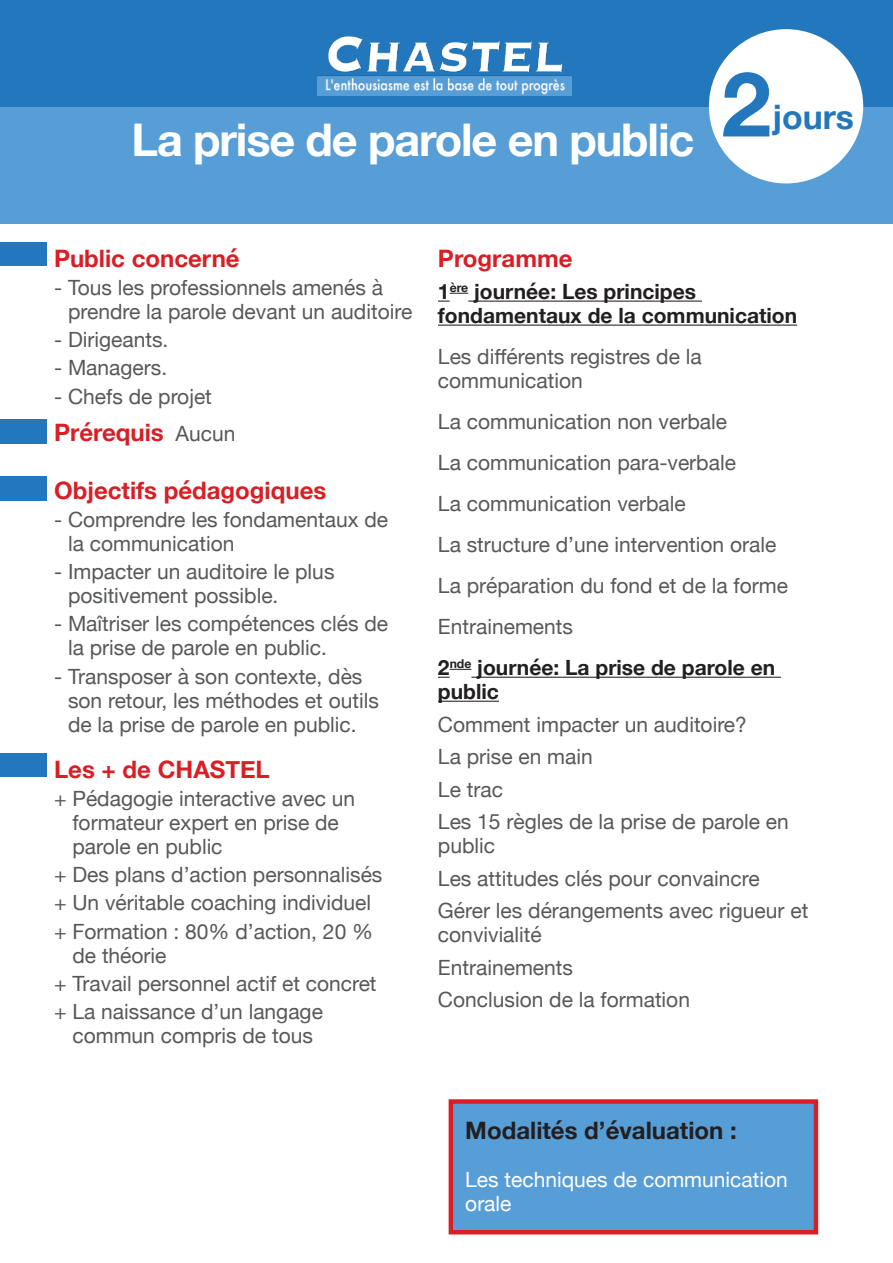
<style>
.page{position:relative;width:893px;height:1263px;background:#fff}
.page>*{position:absolute;margin:0;border:0;box-sizing:border-box;transform-origin:0 0}
.t1{font:700 90px "Helvetica Neue";color:#2277bd}
.t2{font:700 45px "Helvetica Neue";letter-spacing:-.025em;color:#fff}
.t3{font:700 33.75px "Helvetica Neue";color:#2277bd}
.t4{font:700 24px "Helvetica Neue";color:#d91f26}
.t5{font:700 24px "Helvetica Neue";color:#231f20}
.t6{font:21px/24px "Helvetica Neue";color:#57585a}
.t7{font:700 21px/24px "Helvetica Neue";color:#231f20}
.t8{font:21px/24px "Helvetica Neue";color:#fff}
.s1{font-weight:400;font-size:21px;color:#57585a}
</style>
<div class="page">
<div style="left:449px;top:1099px;width:369px;height:135px;background:#589ed6;border:4px solid #d91f26"></div>
<div style="left:0;top:0;width:893px;height:165px;background:#2277bd"></div>
<div style="left:0;top:107px;width:893px;height:116px;background:#589ed6"></div>
<img style="left:318px;top:36px;width:253px;height:60px">
<div style="left:0;top:476px;width:47px;height:24px;background:#2277bd"></div>
<div style="left:0;top:754px;width:47px;height:23px;background:#2277bd"></div>
<div style="left:0;top:242px;width:47px;height:24px;background:#2277bd"></div>
<div style="left:0;top:419px;width:47px;height:24px;background:#2277bd"></div>
<svg style="left:438px;top:301px;width:12px;height:1px"></svg>
<svg style="left:450px;top:293px;width:18px;height:1px"></svg>
<hr style="left:468px;top:301px;width:234px;height:1px;background:#231f20">
<hr style="left:438px;top:325px;width:359px;height:1px;background:#231f20">
<svg style="left:438px;top:677px;width:12px;height:1px"></svg>
<svg style="left:450px;top:669px;width:21px;height:1px"></svg>
<hr style="left:471px;top:677px;width:310px;height:1px;background:#231f20">
<hr style="left:438px;top:701px;width:61px;height:1px;background:#231f20">
<div style="left:709px;top:29px;width:154px;height:154px;background:#fff;border-radius:50%"></div>
<p class="t2" style="left:132px;top:105px;width:564px">La prise de parole en public</p>
<p class="t1" style="left:721px;top:34px;width:52px">2</p>
<p class="t3" style="left:773px;top:90px;width:83px">jours</p>
<p class="t4" style="left:54px;top:239px;width:187px">Public concerné</p>
<p class="t6" style="left:68px;top:276px;width:346px;text-indent:-14px">- Tous les professionnels amenés à prendre la parole devant un auditoire</p>
<p class="t6" style="left:54px;top:329px;width:116px">- Dirigeants.</p>
<p class="t6" style="left:54px;top:357px;width:115px">- Managers.</p>
<p class="t6" style="left:54px;top:385px;width:159px">- Chefs de projet</p>
<p class="t4" style="left:54px;top:413px;width:183px">Prérequis <span class="s1">Aucun</span></p>
<p class="t4" style="left:54px;top:471px;width:274px">Objectifs pédagogiques</p>
<p class="t6" style="left:68px;top:509px;width:322px;text-indent:-14px">- Comprendre les fondamentaux de la communication</p>
<p class="t6" style="left:68px;top:561px;width:268px;text-indent:-14px">- Impacter un auditoire le plus positivement possible.</p>
<p class="t6" style="left:68px;top:613px;width:322px;text-indent:-14px">- Maîtriser les compétences clés de la prise de parole en public.</p>
<p class="t6" style="left:68px;top:665px;width:312px;text-indent:-14px">- Transposer à son contexte, dès son retour, les méthodes et outils de la prise de parole en public.</p>
<p class="t4" style="left:54px;top:750px;width:217px">Les + de CHASTEL</p>
<p class="t6" style="left:72px;top:787px;width:284px;text-indent:-18px">+ Pédagogie interactive avec un formateur expert en prise de parole en public</p>
<p class="t6" style="left:54px;top:864px;width:330px">+ Des plans d’action personnalisés</p>
<p class="t6" style="left:54px;top:892px;width:319px">+ Un véritable coaching individuel</p>
<p class="t6" style="left:72px;top:920px;width:302px;text-indent:-18px">+ Formation : 80% d’action, 20 % de théorie</p>
<p class="t6" style="left:54px;top:972px;width:324px">+ Travail personnel actif et concret</p>
<p class="t6" style="left:54px;top:1001px;width:270px;text-align:center">+ La naissance d’un langage commun compris de tous</p>
<p class="t4" style="left:438px;top:239px;width:136px">Programme</p>
<p class="t7" style="left:438px;top:280px;width:361px">1<sup>ère</sup> journée: Les principes fondamentaux de la communication</p>
<p class="t6" style="left:438px;top:346px;width:265px">Les différents registres de la communication</p>
<p class="t6" style="left:438px;top:411px;width:291px">La communication non verbale</p>
<p class="t6" style="left:438px;top:452px;width:299px">La communication para-verbale</p>
<p class="t6" style="left:438px;top:493px;width:249px">La communication verbale</p>
<p class="t6" style="left:438px;top:534px;width:340px">La structure d’une intervention orale</p>
<p class="t6" style="left:438px;top:575px;width:352px">La préparation du fond et de la forme</p>
<p class="t6" style="left:438px;top:616px;width:136px">Entrainements</p>
<p class="t7" style="left:438px;top:656px;width:339px">2<sup>nde</sup> journée: La prise de parole en public</p>
<p class="t6" style="left:438px;top:713px;width:310px">Comment impacter un auditoire?</p>
<p class="t6" style="left:438px;top:746px;width:156px">La prise en main</p>
<p class="t6" style="left:438px;top:778px;width:66px">Le trac</p>
<p class="t6" style="left:438px;top:811px;width:352px">Les 15 règles de la prise de parole en public</p>
<p class="t6" style="left:438px;top:867px;width:323px">Les attitudes clés pour convaincre</p>
<p class="t6" style="left:438px;top:900px;width:372px">Gérer les dérangements avec rigueur et convivialité</p>
<p class="t6" style="left:438px;top:956px;width:136px">Entrainements</p>
<p class="t6" style="left:438px;top:989px;width:254px">Conclusion de la formation</p>
<p class="t5" style="left:465px;top:1111px;width:273px">Modalités d’évaluation :</p>
<p class="t8" style="left:465px;top:1168px;width:324px">Les techniques de communication orale</p>
</div>
